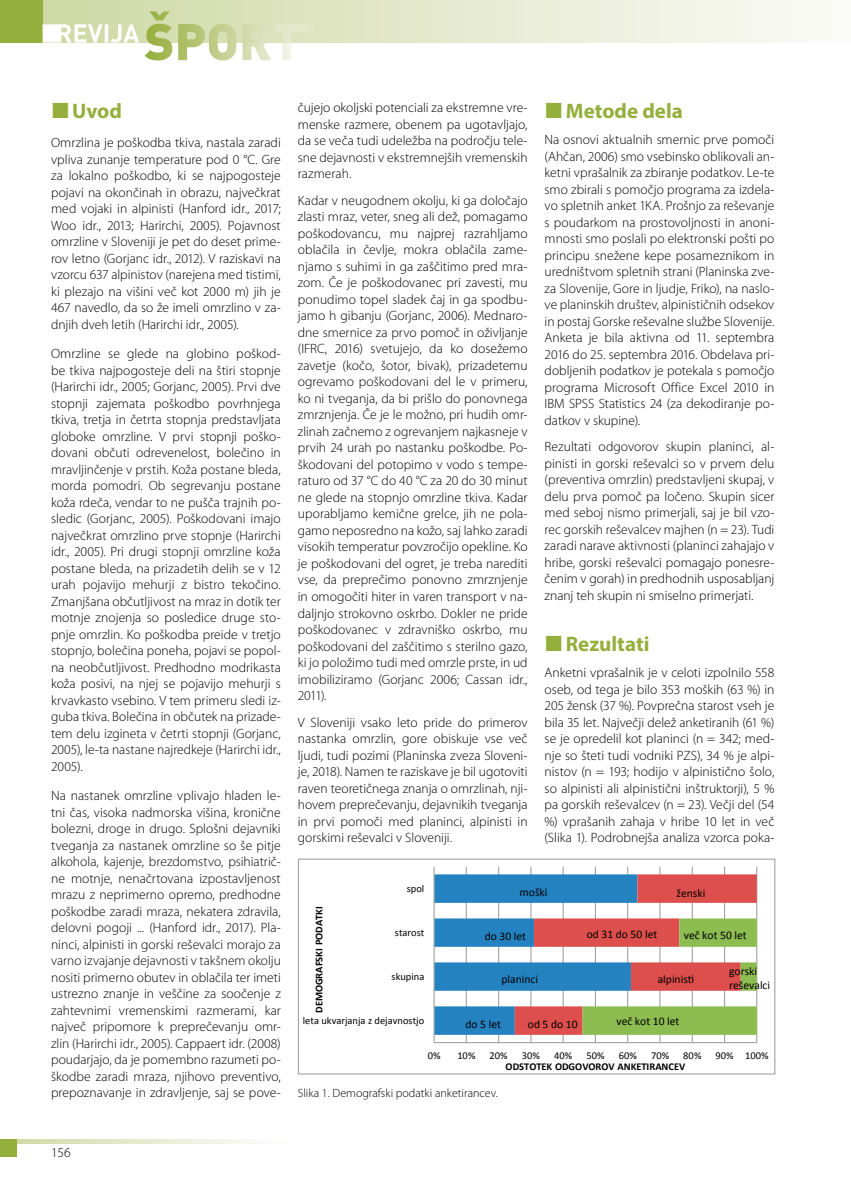
<style>
.page{position:relative;width:851px;height:1191px;background:#fff}
.page>*{position:absolute;margin:0;border:0;box-sizing:border-box;transform-origin:0 0}
.t1{font:700 21px "Myriad Pro";color:#95af3d}
.t2{font:300 13.5px/16.5px "Myriad Pro";color:#000;text-align:justify}
.t3{font:300 12px "Myriad Pro";color:#000}
.t4{font:11.55px/14.1px "Calibri";color:#000}
.t5{font:10.5px "Calibri";color:#000}
.t6{font:700 10.5px "Calibri";color:#000}
</style>
<div class="page">
<div style="left:0;top:0;width:850px;height:43px;background:linear-gradient(to right,#ccd69f,#fbfbf8)"></div>
<div style="left:0;top:0;width:43px;height:43px;background:#95af3d"></div>
<div style="left:0;top:1140px;width:289px;height:17px;background:linear-gradient(to right,#ced7a2,#fffeff)"></div>
<svg style="left:145px;top:11px;width:170px;height:49px"></svg>
<svg style="left:43px;top:24px;width:96px;height:19px"></svg>
<div style="left:0;top:1140px;width:17px;height:17px;background:#95af3d"></div>
<div style="left:17px;top:1144px;width:272px;height:13px;background:#fff"></div>
<hr style="left:465px;top:866px;width:2px;height:176px;background:#a2a2a2">
<hr style="left:498px;top:866px;width:1px;height:176px;background:#a2a2a2">
<hr style="left:530px;top:866px;width:1px;height:176px;background:#a2a2a2">
<hr style="left:562px;top:866px;width:1px;height:176px;background:#a2a2a2">
<hr style="left:594px;top:866px;width:2px;height:176px;background:#a2a2a2">
<hr style="left:627px;top:866px;width:1px;height:176px;background:#a2a2a2">
<hr style="left:659px;top:866px;width:1px;height:176px;background:#a2a2a2">
<hr style="left:691px;top:866px;width:1px;height:176px;background:#a2a2a2">
<hr style="left:723px;top:866px;width:2px;height:176px;background:#a2a2a2">
<hr style="left:756px;top:866px;width:1px;height:176px;background:#a2a2a2">
<svg style="left:434px;top:874px;width:322px;height:160px"></svg>
<hr style="left:434px;top:1042px;width:322px;height:1px;background:#a2a2a2">
<hr style="left:433px;top:866px;width:1px;height:176px;background:#a2a2a2">
<div style="left:298px;top:858px;width:477px;height:216px;border:1px solid #a2a2a2"></div>
<h1 class="t1" style="left:72px;top:97px;width:51px">Uvod</h1>
<p class="t2" style="left:51px;top:135px;width:231px">Omrzlina je poškodba tkiva, nastala zaradi vpliva zunanje temperature pod 0 °C. Gre za lokalno poškodbo, ki se najpogosteje pojavi na okončinah in obrazu, največkrat med vojaki in alpinisti (Hanford idr., 2017; Woo idr., 2013; Harirchi, 2005). Pojavnost omrzline v Sloveniji je pet do deset prime&shy;rov letno (Gorjanc idr., 2012). V raziskavi na vzorcu 637 alpinistov (narejena med tistimi, ki plezajo na višini več kot 2000 m) jih je 467 navedlo, da so že imeli omrzlino v za&shy;dnjih dveh letih (Harirchi idr., 2005).</p>
<p class="t2" style="left:51px;top:345px;width:231px">Omrzline se glede na globino poškod&shy;be tkiva najpogosteje deli na štiri stopnje (Harirchi idr., 2005; Gorjanc, 2005). Prvi dve stopnji zajemata poškodbo povrhnjega tkiva, tretja in četrta stopnja predstavljata globoke omrzline. V prvi stopnji poško&shy;dovani občuti odrevenelost, bolečino in mravljinčenje v prstih. Koža postane bleda, morda pomodri. Ob segrevanju postane koža rdeča, vendar to ne pušča trajnih po&shy;sledic (Gorjanc, 2005). Poškodovani imajo največkrat omrzlino prve stopnje (Harirchi idr., 2005). Pri drugi stopnji omrzline koža postane bleda, na prizadetih delih se v 12 urah pojavijo mehurji z bistro tekočino.<br>Zmanjšana občutljivost na mraz in dotik ter motnje znojenja so posledice druge sto&shy;pnje omrzlin. Ko poškodba preide v tretjo stopnjo, bolečina poneha, pojavi se popol&shy;na neobčutljivost. Predhodno modrikasta koža posivi, na njej se pojavijo mehurji s krvavkasto vsebino. V tem primeru sledi iz&shy;guba tkiva. Bolečina in občutek na prizade&shy;tem delu izgineta v četrti stopnji (Gorjanc, 2005), le-ta nastane najredkeje (Harirchi idr., 2005).</p>
<p class="t2" style="left:51px;top:787px;width:231px">Na nastanek omrzline vplivajo hladen le&shy;tni čas, visoka nadmorska višina, kronične bolezni, droge in drugo. Splošni dejavniki tveganja za nastanek omrzline so še pitje alkohola, kajenje, brezdomstvo, psihiatrič&shy;ne motnje, nenačrtovana izpostavljenost mrazu z neprimerno opremo, predhodne poškodbe zaradi mraza, nekatera zdravila, delovni pogoji ... (Hanford idr., 2017). Pla&shy;ninci, alpinisti in gorski reševalci morajo za varno izvajanje dejavnosti v takšnem okolju nositi primerno obutev in oblačila ter imeti ustrezno znanje in veščine za soočenje z zahtevnimi vremenskimi razmerami, kar največ pripomore k preprečevanju omr&shy;zlin (Harirchi idr., 2005). Cappaert idr. (2008) poudarjajo, da je pomembno razumeti po&shy;škodbe zaradi mraza, njihovo preventivo, prepoznavanje in zdravljenje, saj se pove-</p>
<p class="t2" style="left:298px;top:100px;width:231px">čujejo okoljski potenciali za ekstremne vre&shy;menske razmere, obenem pa ugotavljajo, da se veča tudi udeležba na področju tele&shy;sne dejavnosti v ekstremnejših vremenskih razmerah.</p>
<p class="t2" style="left:298px;top:192px;width:231px">Kadar v neugodnem okolju, ki ga določajo zlasti mraz, veter, sneg ali dež, pomagamo poškodovancu, mu najprej razrahljamo oblačila in čevlje, mokra oblačila zame&shy;njamo s suhimi in ga zaščitimo pred mra&shy;zom. Če je poškodovanec pri zavesti, mu ponudimo topel sladek čaj in ga spodbu&shy;jamo h gibanju (Gorjanc, 2006). Mednaro&shy;dne smernice za prvo pomoč in oživljanje (IFRC, 2016) svetujejo, da ko dosežemo zavetje (kočo, šotor, bivak), prizadetemu ogrevamo poškodovani del le v primeru, ko ni tveganja, da bi prišlo do ponovnega zmrznjenja. Če je le možno, pri hudih omr&shy;zlinah začnemo z ogrevanjem najkasneje v prvih 24 urah po nastanku poškodbe. Po&shy;škodovani del potopimo v vodo s tempe&shy;raturo od 37 °C do 40 °C za 20 do 30 minut ne glede na stopnjo omrzline tkiva. Kadar uporabljamo kemične grelce, jih ne pola&shy;gamo neposredno na kožo, saj lahko zaradi visokih temperatur povzročijo opekline. Ko je poškodovani del ogret, je treba narediti vse, da preprečimo ponovno zmrznjenje in omogočiti hiter in varen transport v na&shy;daljnjo strokovno oskrbo. Dokler ne pride poškodovanec v zdravniško oskrbo, mu poškodovani del zaščitimo s sterilno gazo, ki jo položimo tudi med omrzle prste, in ud imobiliziramo (Gorjanc 2006; Cassan idr., 2011).</p>
<p class="t2" style="left:298px;top:714px;width:231px">V Sloveniji vsako leto pride do primerov nastanka omrzlin, gore obiskuje vse več ljudi, tudi pozimi (Planinska zveza Sloveni&shy;je, 2018). Namen te raziskave je bil ugotoviti raven teoretičnega znanja o omrzlinah, nji&shy;hovem preprečevanju, dejavnikih tveganja in prvi pomoči med planinci, alpinisti in gorskimi reševalci v Sloveniji.</p>
<h1 class="t1" style="left:566px;top:97px;width:119px">Metode dela</h1>
<p class="t2" style="left:544px;top:132px;width:231px">Na osnovi aktualnih smernic prve pomoči (Ahčan, 2006) smo vsebinsko oblikovali an&shy;ketni vprašalnik za zbiranje podatkov. Le-te smo zbirali s pomočjo programa za izdela&shy;vo spletnih anket 1KA. Prošnjo za reševanje s poudarkom na prostovoljnosti in anoni&shy;mnosti smo poslali po elektronski pošti po principu snežene kepe posameznikom in uredništvom spletnih strani (Planinska zve&shy;za Slovenije, Gore in ljudje, Friko), na naslo&shy;ve planinskih društev, alpinističnih odsekov in postaj Gorske reševalne službe Slovenije.<br>Anketa je bila aktivna od 11. septembra 2016 do 25. septembra 2016. Obdelava pri&shy;dobljenih podatkov je potekala s pomočjo programa Microsoft Office Excel 2010 in IBM SPSS Statistics 24 (za dekodiranje po&shy;datkov v skupine).</p>
<p class="t2" style="left:544px;top:439px;width:231px">Rezultati odgovorov skupin planinci, al&shy;pinisti in gorski reševalci so v prvem delu (preventiva omrzlin) predstavljeni skupaj, v delu prva pomoč pa ločeno. Skupin sicer med seboj nismo primerjali, saj je bil vzo&shy;rec gorskih reševalcev majhen (n = 23). Tudi zaradi narave aktivnosti (planinci zahajajo v hribe, gorski reševalci pomagajo ponesre&shy;čenim v gorah) in predhodnih usposabljanj znanj teh skupin ni smiselno primerjati.</p>
<h1 class="t1" style="left:566px;top:630px;width:85px">Rezultati</h1>
<p class="t2" style="left:544px;top:664px;width:231px">Anketni vprašalnik je v celoti izpolnilo 558 oseb, od tega je bilo 353 moških (63 %) in 205 žensk (37 %). Povprečna starost vseh je bila 35 let. Največji delež anketiranih (61 %) se je opredelil kot planinci (n = 342; med&shy;nje so šteti tudi vodniki PZS), 34 % je alpi&shy;nistov (n = 193; hodijo v alpinistično šolo, so alpinisti ali alpinistični inštruktorji), 5 % pa gorskih reševalcev (n = 23). Večji del (54 %) vprašanih zahaja v hribe 10 let in več (Slika 1). Podrobnejša analiza vzorca poka-</p>
<p class="t6" style="left:312px;top:1013px;width:108px;rotate:-90deg">D ME O G AR OPI KSF D A I KT</p>
<p class="t5" style="left:407px;top:881px;width:19px">spol</p>
<p class="t5" style="left:395px;top:925px;width:31px">starost</p>
<p class="t5" style="left:391px;top:969px;width:34px">skupina</p>
<p class="t5" style="left:303px;top:1013px;width:123px">leta ukvarjanja z dejavnostjo</p>
<p class="t4" style="left:519px;top:884px;width:29px">moški</p>
<p class="t4" style="left:676px;top:885px;width:30px">ženski</p>
<p class="t4" style="left:484px;top:928px;width:43px">do 30 let</p>
<p class="t4" style="left:586px;top:926px;width:72px">od 31 do 50 let</p>
<p class="t4" style="left:683px;top:927px;width:64px">več kot 50 let</p>
<p class="t4" style="left:501px;top:971px;width:38px">planinci</p>
<p class="t4" style="left:657px;top:972px;width:38px">alpinisti</p>
<p class="t4" style="left:729px;top:963px;width:43px">gorski reševalci</p>
<p class="t4" style="left:465px;top:1016px;width:37px">do 5 let</p>
<p class="t4" style="left:528px;top:1016px;width:51px">od 5 do 10</p>
<p class="t4" style="left:616px;top:1013px;width:64px">več kot 10 let</p>
<p class="t5" style="left:427px;top:1049px;width:14px">0%</p>
<p class="t5" style="left:457px;top:1049px;width:20px">10%</p>
<p class="t5" style="left:489px;top:1049px;width:20px">20%</p>
<p class="t5" style="left:522px;top:1049px;width:20px">30%</p>
<p class="t5" style="left:554px;top:1049px;width:20px">40%</p>
<p class="t5" style="left:586px;top:1049px;width:20px">50%</p>
<p class="t5" style="left:618px;top:1049px;width:20px">60%</p>
<p class="t5" style="left:651px;top:1049px;width:20px">70%</p>
<p class="t5" style="left:683px;top:1049px;width:20px">80%</p>
<p class="t5" style="left:715px;top:1049px;width:55px">90% 100%</p>
<p class="t3" style="left:298px;top:1086px;width:201px">Slika 1. Demografski podatki anketirancev.</p>
<p class="t6" style="left:505px;top:1059px;width:181px">ODSTOTEK ODGOVOROV ANKETIRANCEV</p>
<p class="t2" style="left:51px;top:1144px;width:21px">156</p>
</div>
